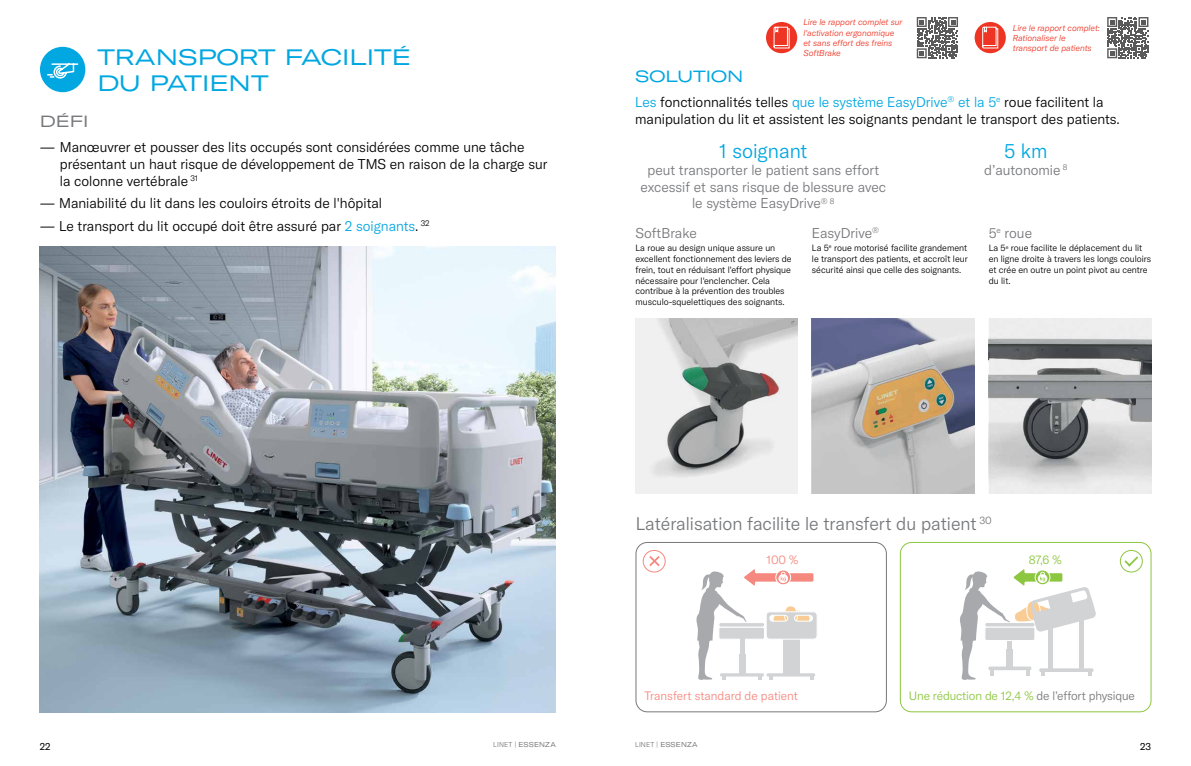
<style>
.page{position:relative;width:1191px;height:766px;background:#fff}
.page>*{position:absolute;margin:0;border:0;box-sizing:border-box;transform-origin:0 0}
.t1{font:22px/26.4px "GT America Exp Rg";color:#00a7e1}
.t2{font:300 20px "GT America";color:#00a7e1}
.t3{font:300 18px "GT America";color:#77787b}
.t4{font:16px "GT America Exp Rg";color:#00a7e1}
.t5{font:16px "GT America Exp Rg";color:#77787b}
.t6{font:300 14px/16.8px "GT America";color:#000}
.t7{font:300 14px/16.8px "GT America";color:#77787b;text-align:center}
.t8{font:300 12px "GT America";letter-spacing:-.01em;color:#8dc63f}
.t9{font:300 12px "GT America";color:#f5887f}
.t10{font:10px "GT America";color:#000}
.t11{font:300 9px/10.8px "GT America";color:#000}
.t12{font:italic 300 8.5px/10.2px "GT America";color:#ee3524}
.t13{font:expanded 7px "GT America";letter-spacing:.025em;color:#77787b}
.s1{color:#00a7e1}
.s2{color:#77787b}
.s3{font-weight:300;font-stretch:normal}
</style>
<div class="page">
<div style="left:635px;top:542px;width:251px;height:169px;border:1px solid #77787b;border-radius:11px"></div>
<div style="left:40px;top:47px;width:45px;height:45px;background:#00a7e1;border-radius:50%"></div>
<svg style="left:47px;top:63px;width:32px;height:16px"></svg>
<img style="left:635px;top:318px;width:162px;height:175px">
<img style="left:812px;top:318px;width:162px;height:175px">
<img style="left:988px;top:318px;width:163px;height:175px">
<svg style="left:696px;top:569px;width:121px;height:111px"></svg>
<div style="left:643px;top:550px;width:22px;height:22px;border:1px solid #f5887f;border-radius:50%"></div>
<svg style="left:649px;top:556px;width:11px;height:10px"></svg>
<div style="left:900px;top:542px;width:251px;height:169px;border:1px solid #8dc63f;border-radius:11px"></div>
<svg style="left:960px;top:569px;width:136px;height:111px"></svg>
<div style="left:1119px;top:550px;width:23px;height:22px;border:1px solid #8dc63f;border-radius:50%"></div>
<svg style="left:1122px;top:554px;width:18px;height:14px"></svg>
<svg style="left:1107px;top:17px;width:42px;height:42px"></svg>
<svg style="left:1107px;top:17px;width:41px;height:41px"></svg>
<svg style="left:916px;top:17px;width:42px;height:41px"></svg>
<svg style="left:974px;top:22px;width:31px;height:31px"></svg>
<svg style="left:982px;top:27px;width:16px;height:22px"></svg>
<div style="left:766px;top:22px;width:31px;height:31px;background:#ee3524;border-radius:50%"></div>
<svg style="left:773px;top:27px;width:16px;height:22px"></svg>
<img style="left:40px;top:247px;width:516px;height:464px">
<h1 class="t1" style="left:97px;top:43px;width:315px">TRANSPORT FACILITÉ<br>DU PATIENT</h1>
<h3 class="t5" style="left:40px;top:111px;width:50px">DÉFI</h3>
<h3 class="t6" style="left:60px;top:139px;width:489px;text-indent:-20px">— Manœuvrer et pousser des lits occupés sont considérées comme une tâche présentant un haut risque de développement de TMS en raison de la charge sur la colonne vertébrale <sup>31</sup></h3>
<h3 class="t6" style="left:40px;top:195px;width:344px">— Maniabilité du lit dans les couloirs étroits de l'hôpital</h3>
<h3 class="t6" style="left:40px;top:217px;width:391px">— Le transport du lit occupé doit être assuré par <span class="s1">2 soignants</span>. <sup>32</sup></h3>
<p class="t12" style="left:803px;top:17px;width:100px">Lire le rapport complet sur l'activation ergonomique et sans effort des freins<br>SoftBrake</p>
<p class="t12" style="left:1013px;top:22px;width:89px">Lire le rapport complet:<br>Rationaliser le transport de patients</p>
<h3 class="t4" style="left:635px;top:66px;width:110px">SOLUTION</h3>
<h3 class="t6" style="left:635px;top:94px;width:486px"><span class="s1">Les</span> fonctionnalités telles <span class="s1">que le système EasyDrive</span><sup>®</sup> <span class="s1">et la 5</span><sup>e</sup> roue facilitent la manipulation du lit et assistent les soignants pendant le transport des patients.</h3>
<h2 class="t2" style="left:719px;top:139px;width:90px">1 soignant</h2>
<h3 class="t7" style="left:640px;top:161px;width:247px">peut transporter le patient sans effort excessif et sans risque de blessure avec le système EasyDrive<sup>®</sup> <sup>8</sup></h3>
<h2 class="t2" style="left:1004px;top:139px;width:45px">5 km</h2>
<h3 class="t7" style="left:984px;top:161px;width:85px">d’autonomie <sup>8</sup></h3>
<h3 class="t7" style="left:635px;top:224px;width:63px">SoftBrake</h3>
<p class="t11" style="left:635px;top:242px;width:158px">La roue au design unique assure un excellent fonctionnement des leviers de frein, tout en réduisant l'effort physique nécessaire pour l'enclencher. Cela contribue à la prévention des troubles musculo-squelettiques des soignants.</p>
<h3 class="t7" style="left:812px;top:224px;width:69px">EasyDrive<sup>®</sup></h3>
<p class="t11" style="left:812px;top:242px;width:157px;text-align:justify">La 5<sup>e</sup> roue motorisé facilite grandement le transport des patients, et accroît leur sécurité ainsi que celle des soignants.</p>
<h3 class="t7" style="left:988px;top:224px;width:45px">5<sup>e</sup> roue</h3>
<p class="t11" style="left:988px;top:243px;width:164px">La 5<sup>e</sup> roue facilite le déplacement du lit en ligne droite à travers les longs couloirs et crée en outre un point pivot au centre du lit.</p>
<h3 class="t3" style="left:635px;top:513px;width:358px">Latéralisation facilite le transfert du patient <sup>30</sup></h3>
<h3 class="t9" style="left:766px;top:553px;width:33px">100 %</h3>
<h3 class="t8" style="left:1028px;top:553px;width:34px">87,6 %</h3>
<h3 class="t9" style="left:644px;top:688px;width:155px">Transfert standard de patient</h3>
<h3 class="t8" style="left:909px;top:688px;width:228px">Une réduction de 12,4 % <span class="s2">de l’effort physique</span></h3>
<p class="t10" style="left:40px;top:740px;width:12px">22</p>
<p class="t13" style="left:493px;top:740px;width:64px"><span class="s3">LINET |</span> ESSENZA</p>
<p class="t13" style="left:635px;top:740px;width:64px"><span class="s3">LINET |</span> ESSENZA</p>
<p class="t10" style="left:1140px;top:740px;width:13px">23</p>
</div>
